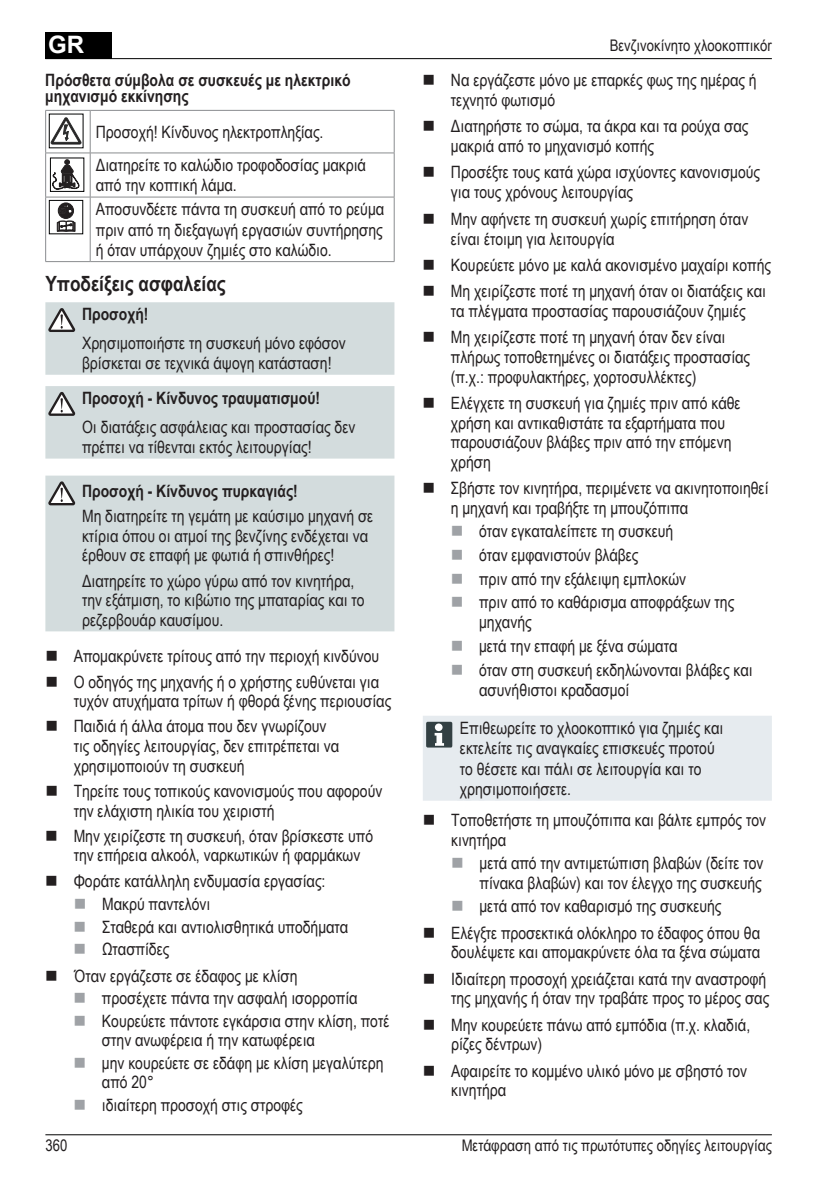
<style>
.page{position:relative;width:840px;height:1191px;background:#fff}
.page>*{position:absolute;margin:0;border:0;box-sizing:border-box;transform-origin:0 0}
.t1{font:700 24px "Arial";color:#fff}
.t2{font:700 21px "Arial Narrow";color:#231f20}
.t3{font:17px/19.6px "Arial Narrow";color:#231f20}
.t4{font:700 17px/16px "Arial Narrow";color:#231f20}
.t5{font:16px "Arial Narrow";color:#231f20}
</style>
<div class="page">
<div style="left:45px;top:32px;width:67px;height:27px;background:#000"></div>
<hr style="left:45px;top:1134px;width:726px;height:1px;background:#000">
<hr style="left:45px;top:58px;width:726px;height:1px;background:#000">
<div style="left:45px;top:302px;width:349px;height:73px;background:#d3dcdd"></div>
<div style="left:45px;top:386px;width:349px;height:72px;background:#d3dcdd"></div>
<div style="left:45px;top:475px;width:349px;height:156px;background:#d3dcdd"></div>
<svg style="left:48px;top:481px;width:27px;height:24px"></svg>
<div style="left:423px;top:716px;width:348px;height:85px;background:#e6ebef"></div>
<hr style="left:45px;top:110px;width:45px;height:1px;background:#8a8c8f">
<hr style="left:45px;top:111px;width:1px;height:42px;background:#8a8c8f">
<hr style="left:90px;top:110px;width:304px;height:1px;background:#8a8c8f">
<hr style="left:90px;top:111px;width:1px;height:42px;background:#8a8c8f">
<hr style="left:393px;top:111px;width:1px;height:42px;background:#8a8c8f">
<hr style="left:45px;top:153px;width:45px;height:1px;background:#8a8c8f">
<hr style="left:45px;top:153px;width:1px;height:44px;background:#8a8c8f">
<hr style="left:90px;top:153px;width:304px;height:1px;background:#8a8c8f">
<hr style="left:90px;top:153px;width:1px;height:44px;background:#8a8c8f">
<hr style="left:393px;top:153px;width:1px;height:44px;background:#8a8c8f">
<hr style="left:45px;top:197px;width:45px;height:1px;background:#8a8c8f">
<hr style="left:45px;top:197px;width:1px;height:64px;background:#8a8c8f">
<hr style="left:90px;top:197px;width:304px;height:1px;background:#8a8c8f">
<hr style="left:90px;top:197px;width:1px;height:64px;background:#8a8c8f">
<hr style="left:393px;top:197px;width:1px;height:64px;background:#8a8c8f">
<hr style="left:45px;top:261px;width:45px;height:1px;background:#8a8c8f">
<hr style="left:90px;top:261px;width:304px;height:1px;background:#8a8c8f">
<svg style="left:51px;top:118px;width:30px;height:26px"></svg>
<div style="left:50px;top:158px;width:34px;height:34px;border:1px solid #010202"></div>
<svg style="left:52px;top:160px;width:27px;height:29px"></svg>
<div style="left:49px;top:200px;width:34px;height:34px;border:1px solid #010202"></div>
<svg style="left:57px;top:203px;width:18px;height:29px"></svg>
<h1 class="t1" style="left:48px;top:29px;width:38px">GR</h1>
<p class="t4" style="left:45px;top:71px;width:307px">Πρόσθετα σύμβολα σε συσκευές με ηλεκτρικό μηχανισμό εκκίνησης</p>
<p class="t3" style="left:96px;top:115px;width:271px;line-height:33.2px">Προσοχή! Κίνδυνος ηλεκτροπληξίας.<br>Διατηρείτε το καλώδιο τροφοδοσίας μακριά</p>
<p class="t3" style="left:96px;top:173px;width:290px;line-height:23.8px">από την κοπτική λάμα.<br>Αποσυνδέετε πάντα τη συσκευή από το ρεύμα</p>
<p class="t3" style="left:96px;top:219px;width:288px;line-height:20.4px">πριν από τη διεξαγωγή εργασιών συντήρησης ή όταν υπάρχουν ζημιές στο καλώδιο.</p>
<p class="t2" style="left:45px;top:268px;width:182px">Υποδείξεις ασφαλείας</p>
<p class="t4" style="left:82px;top:305px;width:68px">Προσοχή!</p>
<p class="t3" style="left:82px;top:332px;width:265px;line-height:20.4px">Χρησιμοποιήστε τη συσκευή μόνο εφόσον βρίσκεται σε τεχνικά άψογη κατάσταση!</p>
<p class="t4" style="left:82px;top:389px;width:239px">Προσοχή - Κίνδυνος τραυματισμού!</p>
<p class="t3" style="left:82px;top:416px;width:275px;line-height:20.4px">Οι διατάξεις ασφάλειας και προστασίας δεν πρέπει να τίθενται εκτός λειτουργίας!</p>
<p class="t4" style="left:82px;top:482px;width:217px">Προσοχή - Κίνδυνος πυρκαγιάς!</p>
<p class="t3" style="left:82px;top:505px;width:293px">Μη διατηρείτε τη γεμάτη με καύσιμο μηχανή σε κτίρια όπου οι ατμοί της βενζίνης ενδέχεται να έρθουν σε επαφή με φωτιά ή σπινθήρες!</p>
<p class="t3" style="left:82px;top:570px;width:284px">Διατηρείτε το χώρο γύρω από τον κινητήρα, την εξάτμιση, το κιβώτιο της μπαταρίας και το ρεζερβουάρ καυσίμου.</p>
<p class="t3" style="left:74px;top:643px;width:307px;line-height:25.2px">Απομακρύνετε τρίτους από την περιοχή κινδύνου<br>Ο οδηγός της μηχανής ή ο χρήστης ευθύνεται για</p>
<p class="t3" style="left:74px;top:688px;width:319px;line-height:25.2px">τυχόν ατυχήματα τρίτων ή φθορά ξένης περιουσίας<br>Παιδιά ή άλλα άτομα που δεν γνωρίζουν</p>
<p class="t3" style="left:74px;top:735px;width:267px">τις οδηγίες λειτουργίας, δεν επιτρέπεται να χρησιμοποιούν τη συσκευή</p>
<p class="t3" style="left:74px;top:780px;width:310px">Τηρείτε τους τοπικούς κανονισμούς που αφορούν την ελάχιστη ηλικία του χειριστή</p>
<p class="t3" style="left:74px;top:825px;width:301px">Μην χειρίζεστε τη συσκευή, όταν βρίσκεστε υπό την επήρεια αλκοόλ, ναρκωτικών ή φαρμάκων</p>
<p class="t3" style="left:102px;top:868px;width:248px;line-height:22.8px;text-indent:-28px">Φοράτε κατάλληλη ενδυμασία εργασίας:<br>Μακρύ παντελόνι<br>Σταθερά και αντιολισθητικά υποδήματα<br>Ωτασπίδες</p>
<p class="t3" style="left:102px;top:963px;width:289px;line-height:22.4px;text-indent:-28px">Όταν εργάζεστε σε έδαφος με κλίση<br>προσέχετε πάντα την ασφαλή ισορροπία<br>Κουρεύετε πάντοτε εγκάρσια στην κλίση, ποτέ</p>
<p class="t3" style="left:102px;top:1028px;width:283px;line-height:22.4px">στην ανωφέρεια ή την κατωφέρεια<br>μην κουρεύετε σε εδάφη με κλίση μεγαλύτερη</p>
<p class="t3" style="left:102px;top:1070px;width:202px;line-height:22.8px">από 20°<br>ιδιαίτερη προσοχή στις στροφές</p>
<p class="t5" style="left:609px;top:34px;width:163px">Βενζινοκίνητο χλοοκοπτικόr</p>
<p class="t3" style="left:450px;top:70px;width:307px">Να εργάζεστε μόνο με επαρκές φως της ημέρας ή τεχνητό φωτισμό</p>
<p class="t3" style="left:450px;top:116px;width:299px">Διατηρήστε το σώμα, τα άκρα και τα ρούχα σας μακριά από το μηχανισμό κοπής</p>
<p class="t3" style="left:450px;top:162px;width:310px">Προσέξτε τους κατά χώρα ισχύοντες κανονισμούς για τους χρόνους λειτουργίας</p>
<p class="t3" style="left:450px;top:208px;width:299px">Μην αφήνετε τη συσκευή χωρίς επιτήρηση όταν είναι έτοιμη για λειτουργία</p>
<p class="t3" style="left:450px;top:251px;width:321px;line-height:26.4px">Κουρεύετε μόνο με καλά ακονισμένο μαχαίρι κοπής<br>Μη χειρίζεστε ποτέ τη μηχανή όταν οι διατάξεις και</p>
<p class="t3" style="left:450px;top:297px;width:296px;line-height:26.4px">τα πλέγματα προστασίας παρουσιάζουν ζημιές<br>Μη χειρίζεστε ποτέ τη μηχανή όταν δεν είναι</p>
<p class="t3" style="left:450px;top:346px;width:301px">πλήρως τοποθετημένες οι διατάξεις προστασίας (π.χ.: προφυλακτήρες, χορτοσυλλέκτες)</p>
<p class="t3" style="left:450px;top:392px;width:291px">Ελέγχετε τη συσκευή για ζημιές πριν από κάθε χρήση και αντικαθιστάτε τα εξαρτήματα που παρουσιάζουν βλάβες πριν από την επόμενη χρήση</p>
<p class="t3" style="left:450px;top:478px;width:319px">Σβήστε τον κινητήρα, περιμένετε να ακινητοποιηθεί η μηχανή και τραβήξτε τη μπουζόπιπα</p>
<p class="t3" style="left:479px;top:519px;width:256px;line-height:23.6px">όταν εγκαταλείπετε τη συσκευή<br>όταν εμφανιστούν βλάβες<br>πριν από την εξάλειψη εμπλοκών<br>πριν από το καθάρισμα αποφράξεων της</p>
<p class="t3" style="left:479px;top:609px;width:275px;line-height:24px">μηχανής<br>μετά την επαφή με ξένα σώματα<br>όταν στη συσκευή εκδηλώνονται βλάβες και</p>
<p class="t3" style="left:479px;top:679px;width:152px">ασυνήθιστοι κραδασμοί</p>
<p class="t3" style="left:459px;top:717px;width:265px;line-height:20.4px">Επιθεωρείτε το χλοοκοπτικό για ζημιές και εκτελείτε τις αναγκαίες επισκευές προτού το θέσετε και πάλι σε λειτουργία και το χρησιμοποιήσετε.</p>
<p class="t3" style="left:451px;top:809px;width:316px">Τοποθετήστε τη μπουζόπιπα και βάλτε εμπρός τον κινητήρα</p>
<p class="t3" style="left:479px;top:852px;width:285px">μετά από την αντιμετώπιση βλαβών (δείτε τον πίνακα βλαβών) και τον έλεγχο της συσκευής</p>
<p class="t3" style="left:451px;top:892px;width:310px;line-height:26.4px;text-align:center">μετά από τον καθαρισμό της συσκευής<br>Ελέγξτε προσεκτικά ολόκληρο το έδαφος όπου θα</p>
<p class="t3" style="left:451px;top:938px;width:316px;line-height:26.4px">δουλέψετε και απομακρύνετε όλα τα ξένα σώματα<br>Ιδιαίτερη προσοχή χρειάζεται κατά την αναστροφή</p>
<p class="t3" style="left:451px;top:984px;width:319px;line-height:26.4px">της μηχανής ή όταν την τραβάτε προς το μέρος σας<br>Μην κουρεύετε πάνω από εμπόδια (π.χ. κλαδιά,</p>
<p class="t3" style="left:451px;top:1030px;width:297px;line-height:26.4px">ρίζες δέντρων)<br>Αφαιρείτε το κομμένο υλικό μόνο με σβηστό τον</p>
<p class="t3" style="left:451px;top:1080px;width:56px">κινητήρα</p>
<p class="t5" style="left:45px;top:1133px;width:23px">360</p>
<p class="t5" style="left:461px;top:1133px;width:311px">Μετάφραση από τις πρωτότυπες οδηγίες λειτουργίας</p>
</div>
